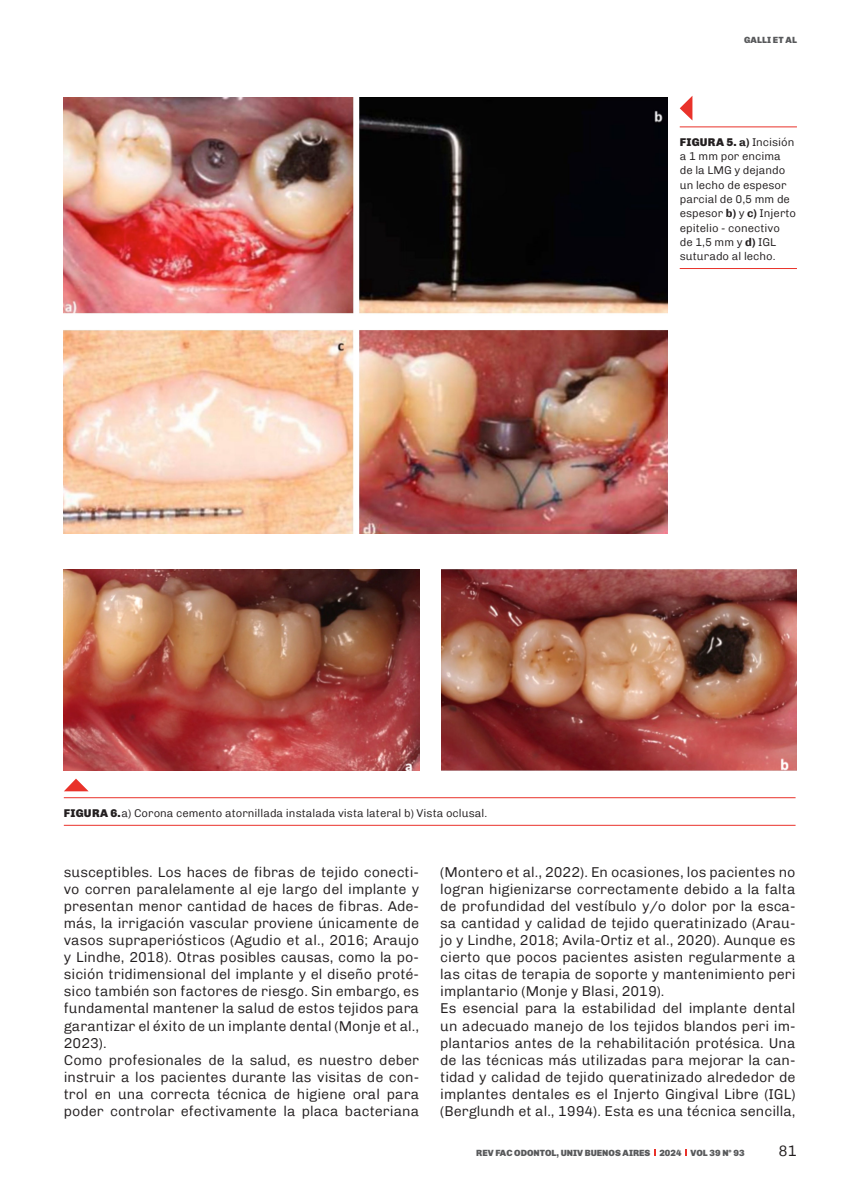
<style>
.page{position:relative;width:851px;height:1191px;background:#fff}
.page>*{position:absolute;margin:0;border:0;box-sizing:border-box;transform-origin:0 0}
.t1{font:300 15px "Chivo VIR";color:#231f20}
.t2{font:300 14.25px/17.1px "Chivo VIR";color:#231f20}
.t3{font:300 11.25px/14.2px "Chivo VIR";color:#231f20}
.t4{font:900 11.25px "Chivo";color:#231f20}
.t5{font:900 9px "Chivo";color:#58595b}
.t6{font:900 9px "Chivo";letter-spacing:.01em;color:#58595b}
.s1{font-family:"Chivo VIR";font-weight:700}
.s2{font-family:"Chivo VIR";font-weight:300}
.s3{font-weight:700}
.s4{font-family:"Chivo";font-weight:900}
</style>
<div class="page">
<svg style="left:685px;top:1149px;width:2px;height:6px"></svg>
<hr style="left:64px;top:797px;width:731px;height:1px;background:#e9322a">
<hr style="left:64px;top:825px;width:731px;height:1px;background:#e9322a">
<svg style="left:64px;top:778px;width:24px;height:13px"></svg>
<img style="left:64px;top:97px;width:603px;height:436px">
<img style="left:64px;top:569px;width:355px;height:201px">
<img style="left:441px;top:569px;width:355px;height:201px">
<hr style="left:679px;top:126px;width:117px;height:1px;background:#e9322a">
<hr style="left:679px;top:268px;width:117px;height:1px;background:#e9322a">
<svg style="left:679px;top:96px;width:13px;height:24px"></svg>
<p class="t6" style="left:744px;top:32px;width:48px">GALLI ET AL</p>
<p class="t4" style="left:679px;top:133px;width:116px">FIGURA 5. <span class="s1">a)</span> <span class="s2">Incisión</span></p>
<p class="t3" style="left:679px;top:148px;width:118px">a 1 mm por encima de la LMG y dejando un lecho de espesor parcial de 0,5 mm de espesor <span class="s3">b)</span> y <span class="s3">c)</span> Injerto epitelio - conectivo<br>de 1,5 mm y <span class="s3">d)</span> IGL suturado al lecho.</p>
<p class="t3" style="left:64px;top:805px;width:425px"><span class="s4">FIGURA 6.</span>a) Corona cemento atornillada instalada vista lateral b) Vista oclusal.</p>
<p class="t2" style="left:64px;top:862px;width:357px">susceptibles. Los haces de fibras de tejido conecti&shy;vo corren paralelamente al eje largo del implante y presentan menor cantidad de haces de fibras. Ade&shy;más, la irrigación vascular proviene únicamente de vasos supraperiósticos (Agudio et al., 2016; Araujo y Lindhe, 2018). Otras posibles causas, como la po&shy;sición tridimensional del implante y el diseño proté&shy;sico también son factores de riesgo. Sin embargo, es fundamental mantener la salud de estos tejidos para garantizar el éxito de un implante dental (Monje et al., 2023).<br>Como profesionales de la salud, es nuestro deber instruir a los pacientes durante las visitas de con&shy;trol en una correcta técnica de higiene oral para poder controlar efectivamente la placa bacteriana</p>
<p class="t2" style="left:440px;top:862px;width:357px">(Montero et al., 2022). En ocasiones, los pacientes no logran higienizarse correctamente debido a la falta de profundidad del vestíbulo y/o dolor por la esca&shy;sa cantidad y calidad de tejido queratinizado (Arau&shy;jo y Lindhe, 2018; Avila-Ortiz et al., 2020). Aunque es cierto que pocos pacientes asisten regularmente a las citas de terapia de soporte y mantenimiento peri implantario (Monje y Blasi, 2019).<br>Es esencial para la estabilidad del implante dental un adecuado manejo de los tejidos blandos peri im&shy;plantarios antes de la rehabilitación protésica. Una de las técnicas más utilizadas para mejorar la can&shy;tidad y calidad de tejido queratinizado alrededor de implantes dentales es el Injerto Gingival Libre (IGL) (Berglundh et al., 1994). Esta es una técnica sencilla,</p>
<p class="t5" style="left:476px;top:1145px;width:270px">REV FAC ODONTOL, UNIV BUENOS AIRES 2024 VOL 39 N° 93</p>
<p class="t1" style="left:778px;top:1139px;width:20px">81</p>
</div>
